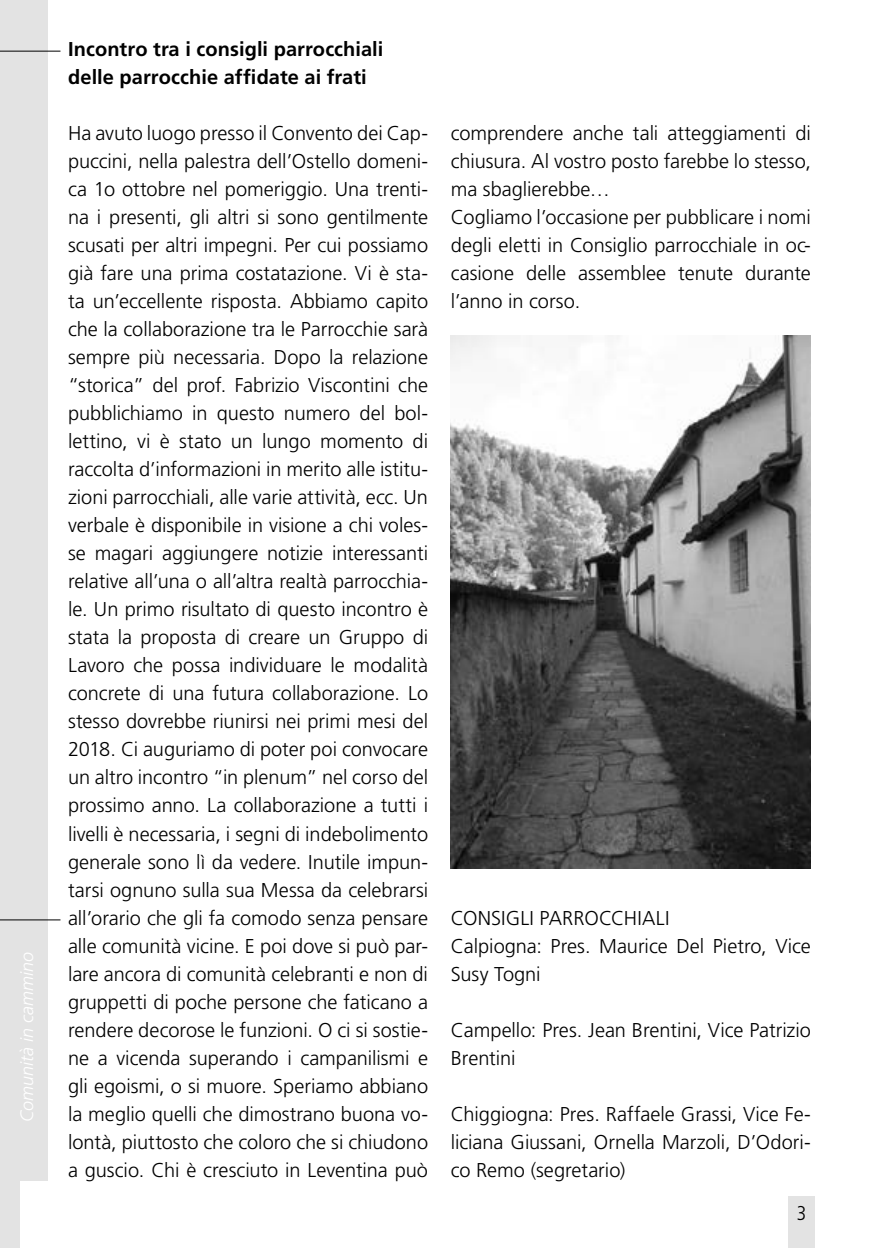
<style>
.page{position:relative;width:879px;height:1248px;background:#fff}
.page>*{position:absolute;margin:0;border:0;box-sizing:border-box;transform-origin:0 0}
.t1{font:300 20px/28px "Frutiger";color:#000}
.t2{font:700 20px/28px "Frutiger";letter-spacing:.005em;color:#000}
.t3{font:300 condensed 20px "Frutiger";color:#000}
.t4{font:italic 300 18px "Frutiger CE";color:#fff}
</style>
<div class="page">
<div style="left:0;top:0;width:48px;height:1247px;background:#e3e3e3"></div>
<div style="left:788px;top:1195px;width:26px;height:52px;background:#e3e3e3"></div>
<div style="left:20px;top:1181px;width:40px;height:66px;background:#fff"></div>
<hr style="left:0;top:51px;width:60px;height:1px;background:#000">
<hr style="left:0;top:919px;width:60px;height:1px;background:#000">
<img style="left:451px;top:336px;width:360px;height:532px">
<p class="t4" style="left:16px;top:1121px;width:172px;rotate:-90deg">Comunità in cammino</p>
<p class="t2" style="left:68px;top:35px;width:317px">Incontro tra i consigli parrocchiali delle parrocchie affidate ai frati</p>
<p class="t1" style="left:68px;top:119px;width:362px;text-align:justify">Ha avuto luogo presso il Convento dei Cap&shy;puccini, nella palestra dell’Ostello domeni&shy;ca 1o ottobre nel pomeriggio. Una trenti&shy;na i presenti, gli altri si sono gentilmente scusati per altri impegni. Per cui possiamo già fare una prima costatazione. Vi è sta&shy;ta un’eccellente risposta. Abbiamo capito che la collaborazione tra le Parrocchie sarà sempre più necessaria. Dopo la relazione “storica” del prof. Fabrizio Viscontini che pubblichiamo in questo numero del bol&shy;lettino, vi è stato un lungo momento di raccolta d’informazioni in merito alle istitu&shy;zioni parrocchiali, alle varie attività, ecc. Un verbale è disponibile in visione a chi voles&shy;se magari aggiungere notizie interessanti relative all’una o all’altra realtà parrocchia&shy;le. Un primo risultato di questo incontro è stata la proposta di creare un Gruppo di Lavoro che possa individuare le modalità concrete di una futura collaborazione. Lo stesso dovrebbe riunirsi nei primi mesi del 2018. Ci auguriamo di poter poi convocare un altro incontro “in plenum” nel corso del prossimo anno. La collaborazione a tutti i livelli è necessaria, i segni di indebolimento generale sono lì da vedere. Inutile impun&shy;tarsi ognuno sulla sua Messa da celebrarsi all’orario che gli fa comodo senza pensare alle comunità vicine. E poi dove si può par&shy;lare ancora di comunità celebranti e non di gruppetti di poche persone che faticano a rendere decorose le funzioni. O ci si sostie&shy;ne a vicenda superando i campanilismi e gli egoismi, o si muore. Speriamo abbiano la meglio quelli che dimostrano buona vo&shy;lontà, piuttosto che coloro che si chiudono a guscio. Chi è cresciuto in Leventina può</p>
<p class="t1" style="left:451px;top:119px;width:362px">comprendere anche tali atteggiamenti di chiusura. Al vostro posto farebbe lo stesso, ma sbaglierebbe…<br>Cogliamo l’occasione per pubblicare i nomi degli eletti in Consiglio parrocchiale in oc&shy;casione delle assemblee tenute durante l’anno in corso.</p>
<p class="t1" style="left:451px;top:903px;width:362px">CONSIGLI PARROCCHIALI<br>Calpiogna: Pres. Maurice Del Pietro, Vice<br>Susy Togni</p>
<p class="t1" style="left:451px;top:1015px;width:362px">Campello: Pres. Jean Brentini, Vice Patrizio<br>Brentini</p>
<p class="t1" style="left:451px;top:1099px;width:361px;text-align:justify">Chiggiogna: Pres. Raffaele Grassi, Vice Fe&shy;liciana Giussani, Ornella Marzoli, D’Odori&shy;co Remo (segretario)</p>
<p class="t3" style="left:796px;top:1201px;width:11px">3</p>
</div>
